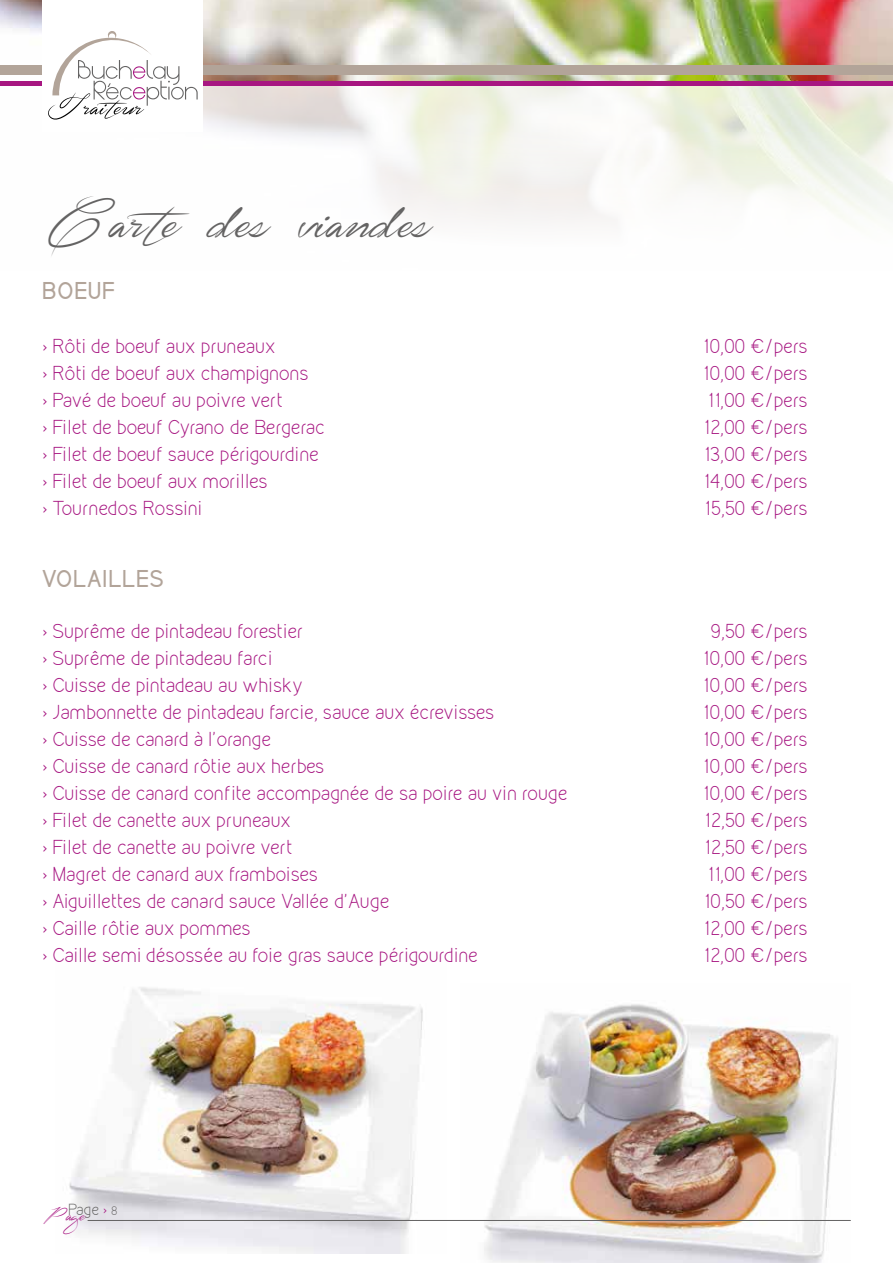
<style>
.page{position:relative;width:893px;height:1263px;background:#fff}
.page>*{position:absolute;margin:0;border:0;box-sizing:border-box;transform-origin:0 0}
.t1{font:36px "Signarita Zhai";color:#646363}
.t2{font:700 21px "Kirvy";color:#b2a499}
.t3{font:300 18px "Kirvy";letter-spacing:-.01em;color:#a71681}
.t4{font:300 14.4px "Kirvy";color:#646363}
.t5{font:12px "Signarita Zhai";color:#a71681}
.s1{color:#a71681}
.s2{font-size:11.1px}
</style>
<div class="page">
<img style="left:0;top:0;width:893px;height:81px">
<svg style="left:0;top:85px;width:893px;height:138px"></svg>
<div style="left:0;top:65px;width:893px;height:10px;background:#b2a499"></div>
<hr style="left:0;top:81px;width:893px;height:4px;background:#a71681">
<div style="left:43px;top:0;width:160px;height:132px;background:#fff"></div>
<svg style="left:48px;top:31px;width:150px;height:89px"></svg>
<img style="left:69px;top:987px;width:354px;height:267px">
<img style="left:484px;top:1004px;width:367px;height:259px">
<hr style="left:88px;top:1220px;width:762px;height:1px;background:#646363">
<h1 class="t1" style="left:43px;top:215px;width:392px">Carte des viandes</h1>
<p class="t2" style="left:43px;top:276px;width:75px">BOEUF</p>
<p class="t3" style="left:43px;top:335px;width:234px">› Rôti de boeuf aux pruneaux</p>
<p class="t3" style="left:704px;top:335px;width:105px">10,00 €/pers</p>
<p class="t3" style="left:43px;top:362px;width:268px">› Rôti de boeuf aux champignons</p>
<p class="t3" style="left:704px;top:362px;width:105px">10,00 €/pers</p>
<p class="t3" style="left:43px;top:389px;width:242px">› Pavé de boeuf au poivre vert</p>
<p class="t3" style="left:708px;top:389px;width:101px">11,00 €/pers</p>
<p class="t3" style="left:43px;top:416px;width:284px">› Filet de boeuf Cyrano de Bergerac</p>
<p class="t3" style="left:704px;top:416px;width:105px">12,00 €/pers</p>
<p class="t3" style="left:43px;top:443px;width:278px">› Filet de boeuf sauce périgourdine</p>
<p class="t3" style="left:704px;top:443px;width:105px">13,00 €/pers</p>
<p class="t3" style="left:43px;top:470px;width:227px">› Filet de boeuf aux morilles</p>
<p class="t3" style="left:704px;top:470px;width:105px">14,00 €/pers</p>
<p class="t3" style="left:43px;top:497px;width:161px">› Tournedos Rossini</p>
<p class="t3" style="left:705px;top:497px;width:104px">15,50 €/pers</p>
<p class="t2" style="left:43px;top:564px;width:45px">VOLAILLES</p>
<p class="t3" style="left:43px;top:620px;width:262px">› Suprême de pintadeau forestier</p>
<p class="t3" style="left:710px;top:620px;width:99px">9,50 €/pers</p>
<p class="t3" style="left:43px;top:647px;width:231px">› Suprême de pintadeau farci</p>
<p class="t3" style="left:704px;top:647px;width:105px">10,00 €/pers</p>
<p class="t3" style="left:43px;top:674px;width:262px">› Cuisse de pintadeau au whisky</p>
<p class="t3" style="left:704px;top:674px;width:105px">10,00 €/pers</p>
<p class="t3" style="left:43px;top:701px;width:453px">› Jambonnette de pintadeau farcie, sauce aux écrevisses</p>
<p class="t3" style="left:704px;top:701px;width:105px">10,00 €/pers</p>
<p class="t3" style="left:43px;top:728px;width:230px">› Cuisse de canard à l’orange</p>
<p class="t3" style="left:704px;top:728px;width:105px">10,00 €/pers</p>
<p class="t3" style="left:43px;top:755px;width:283px">› Cuisse de canard rôtie aux herbes</p>
<p class="t3" style="left:704px;top:755px;width:105px">10,00 €/pers</p>
<p class="t3" style="left:43px;top:782px;width:527px">› Cuisse de canard confite accompagnée de sa poire au vin rouge</p>
<p class="t3" style="left:704px;top:782px;width:105px">10,00 €/pers</p>
<p class="t3" style="left:43px;top:809px;width:250px">› Filet de canette aux pruneaux</p>
<p class="t3" style="left:705px;top:809px;width:104px">12,50 €/pers</p>
<p class="t3" style="left:43px;top:836px;width:251px">› Filet de canette au poivre vert</p>
<p class="t3" style="left:705px;top:836px;width:104px">12,50 €/pers</p>
<p class="t3" style="left:43px;top:863px;width:277px">› Magret de canard aux framboises</p>
<p class="t3" style="left:708px;top:863px;width:101px">11,00 €/pers</p>
<p class="t3" style="left:43px;top:890px;width:348px">› Aiguillettes de canard sauce Vallée d’Auge</p>
<p class="t3" style="left:704px;top:890px;width:105px">10,50 €/pers</p>
<p class="t3" style="left:43px;top:917px;width:210px">› Caille rôtie aux pommes</p>
<p class="t3" style="left:704px;top:917px;width:105px">12,00 €/pers</p>
<p class="t3" style="left:43px;top:944px;width:437px">› Caille semi désossée au foie gras sauce périgourdine</p>
<p class="t3" style="left:704px;top:944px;width:105px">12,00 €/pers</p>
<p class="t4" style="left:68px;top:1200px;width:51px">Page <span class="s1">›</span> <span class="s2">8</span></p>
<p class="t5" style="left:43px;top:1213px;width:51px">Page</p>
</div>
